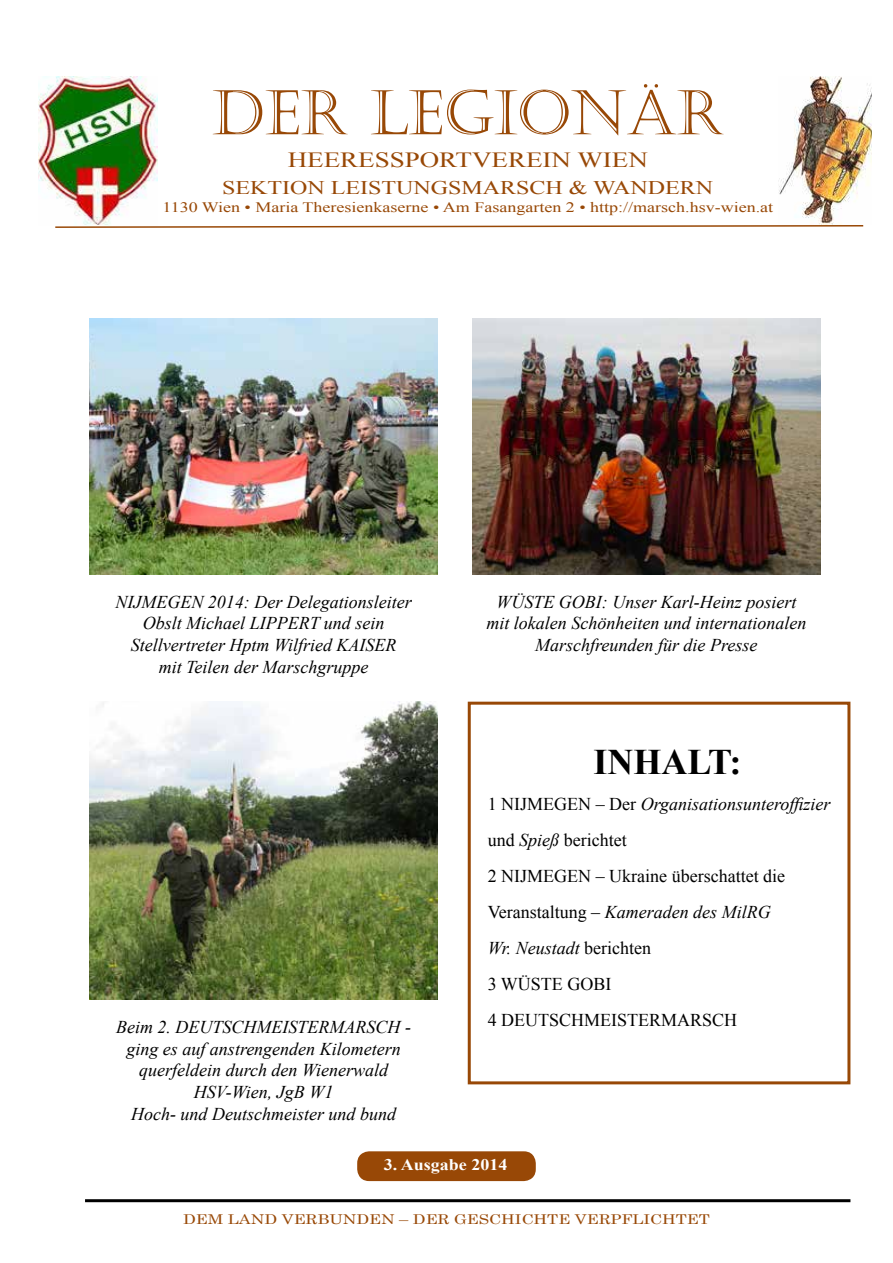
<style>
.page{position:relative;width:893px;height:1263px;background:#fff}
.page>*{position:absolute;margin:0;border:0;box-sizing:border-box;transform-origin:0 0}
.t1{font:61.5px "Castellar";color:#984806}
.t2{font:700 36px "Times New Roman";color:#000}
.t3{font:21.6px "Times New Roman";color:#984806;scale:1.25 1}
.t4{font:19.2px "Times New Roman";color:#984806;scale:1.25 1}
.t5{font:italic 18px/21.6px "Times New Roman";color:#000;text-align:center}
.t6{font:18px/36px "Times New Roman";color:#000}
.t7{font:700 16.2px "Times New Roman";color:#fff;scale:1.11 1}
.t8{font:14.4px "Times New Roman";color:#984806;scale:1.25 1}
.t9{font:13.5px "Century";color:#984806;scale:1.22 1}
.s1{font-style:normal}
.s2{font-style:italic}
</style>
<div class="page">
<img style="left:794px;top:77px;width:78px;height:100px">
<img style="left:38px;top:77px;width:119px;height:113px">
<svg style="left:54px;top:148px;width:811px;height:80px"></svg>
<div style="left:357px;top:1151px;width:179px;height:30px;background:#984806;border-radius:12px"></div>
<img style="left:89px;top:702px;width:349px;height:297px">
<img style="left:472px;top:319px;width:349px;height:255px">
<hr style="left:85px;top:1199px;width:765px;height:3px;background:#000">
<div style="left:468px;top:702px;width:382px;height:382px;border:3px solid #984806"></div>
<img style="left:89px;top:319px;width:349px;height:255px">
<h1 class="t1" style="left:212px;top:78px;width:513px">DER LEGIONÄR</h1>
<p class="t3" style="left:288px;top:145px;width:290px">HEERESSPORTVEREIN WIEN</p>
<p class="t4" style="left:222px;top:174px;width:394px">SEKTION LEISTUNGSMARSCH &amp; WANDERN</p>
<p class="t8" style="left:162px;top:197px;width:490px">1130 Wien • Maria Theresienkaserne • Am Fasangarten 2 • http://marsch.hsv-wien.at</p>
<p class="t5" style="left:115px;top:591px;width:298px">Nijmegen 2014: Der Delegationsleiter Obslt Michael Lippert und sein Stellvertreter Hptm Wilfried Kaiser<br>mit Teilen der Marschgruppe</p>
<p class="t5" style="left:116px;top:1016px;width:296px">Beim 2. Deutschmeistermarsch - ging es auf anstrengenden Kilometern querfeldein durch den Wienerwald<br>HS V-Wien, JgB W1<br>Hoch- und Deutschmeister und bund</p>
<p class="t5" style="left:486px;top:591px;width:321px">Wüste Gobi: Unser Karl-Heinz posiert mit lokalen Schönheiten und internationalen<br>Marschfreunden für die Presse</p>
<h2 class="t2" style="left:594px;top:737px;width:150px">Inhalt:</h2>
<p class="t5" style="left:488px;top:786px;width:344px;line-height:36px;text-align:left;text-indent:108px"><span class="s1">– Der</span> Organisationsunteroffizier <span class="s1">und</span> Spieß <span class="s1">berichtet<br>2 Nijmegen</span></p>
<p class="t6" style="left:488px;top:786px;width:54px">1 Nijmegen</p>
<p class="t6" style="left:488px;top:858px;width:299px;text-indent:108px">– Ukraine überschattet die<br>Veranstaltung – <span class="s2">Kameraden des MilRG<br>Wr. Neustadt</span> berichten<br>3 Wüste</p>
<p class="t6" style="left:567px;top:966px;width:45px">Gobi</p>
<p class="t6" style="left:488px;top:1002px;width:40px">4 Deutschmeistermarsch</p>
<p class="t7" style="left:384px;top:1154px;width:113px">3. Ausgabe 2014</p>
<p class="t9" style="left:183px;top:1208px;width:433px">DEM LAND VERBUNDEN – DER GESCHICHTE VERPFLICHTET</p>
</div>
